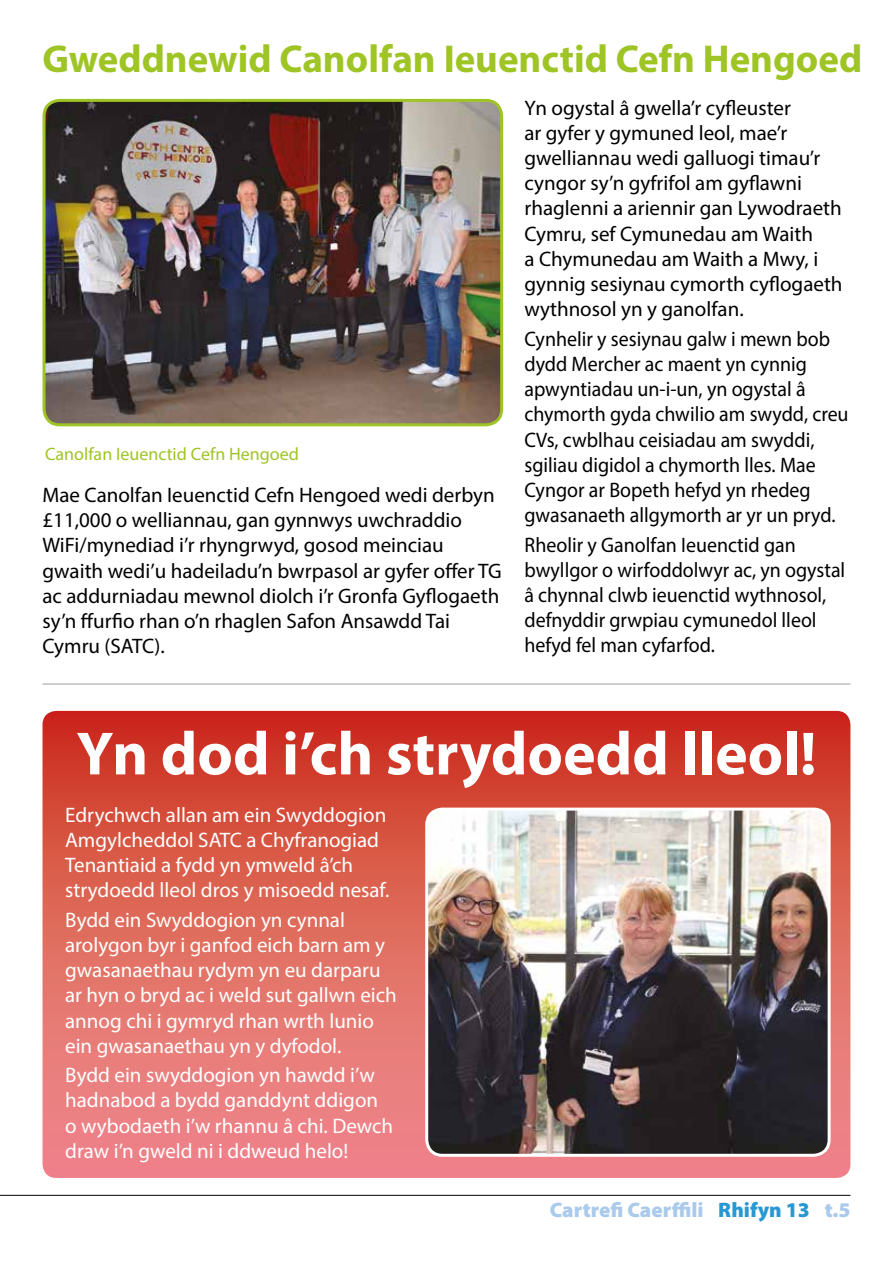
<style>
.page{position:relative;width:893px;height:1263px;background:#fff}
.page>*{position:absolute;margin:0;border:0;box-sizing:border-box;transform-origin:0 0}
.t1{font:700 61.5px "Myriad Pro";color:#fff}
.t2{font:700 39px "Myriad Pro";color:#9fc425}
.t3{font:21px/25.2px "Myriad Pro";color:#000}
.t4{font:21px/25.2px "Myriad Pro";color:#fff}
.t5{font:21px/25.2px "Myriad Pro";color:#000;scale:.95 1}
.t6{font:900 21px "Myriad Pro";color:#aacaeb}
.t7{font:18px "Myriad Pro";color:#9fc425}
.s1{color:#2898d3}
</style>
<div class="page">
<hr style="left:0;top:1195px;width:850px;height:1px;background:#000">
<svg style="left:43px;top:711px;width:807px;height:467px;background:#dc5d54"></svg>
<img style="left:44px;top:100px;width:458px;height:325px">
<div style="left:43px;top:99px;width:460px;height:327px;border:3px solid #9fc425;border-radius:16px"></div>
<hr style="left:43px;top:684px;width:807px;height:1px;background:#9d9d9c">
<img style="left:427px;top:809px;width:402px;height:346px">
<div style="left:425px;top:807px;width:406px;height:350px;border:3px solid #fff;border-radius:16px"></div>
<h2 class="t2" style="left:43px;top:33px;width:821px">Gweddnewid Canolfan Ieuenctid Cefn Hengoed</h2>
<p class="t7" style="left:45px;top:443px;width:255px">Canolfan Ieuenctid Cefn Hengoed</p>
<p class="t3" style="left:43px;top:482px;width:461px">Mae Canolfan Ieuenctid Cefn Hengoed wedi derbyn £11,000 o welliannau, gan gynnwys uwchraddio WiFi/mynediad i’r rhyngrwyd, gosod meinciau gwaith wedi’u hadeiladu’n bwrpasol ar gyfer offer TG ac addurniadau mewnol diolch i’r Gronfa Gyflogaeth sy’n ffurfio rhan o’n rhaglen Safon Ansawdd Tai Cymru (SATC).</p>
<p class="t3" style="left:524px;top:95px;width:320px">Yn ogystal â gwella’r cyfleuster<br>ar gyfer y gymuned leol, mae’r gwelliannau wedi galluogi timau’r cyngor sy’n gyfrifol am gyflawni rhaglenni a ariennir gan Lywodraeth<br>Cymru, sef Cymunedau am Waith<br>a Chymunedau am Waith a Mwy, i gynnig sesiynau cymorth cyflogaeth wythnosol yn y ganolfan.</p>
<p class="t5" style="left:524px;top:326px;width:343px">Cynhelir y sesiynau galw i mewn bob dydd Mercher ac maent yn cynnig apwyntiadau un-i-un, yn ogystal â chymorth gyda chwilio am swydd, creu CVs, cwblhau ceisiadau am swyddi, sgiliau digidol a chymorth lles. Mae Cyngor ar Bopeth hefyd yn rhedeg gwasanaeth allgymorth ar yr un pryd.</p>
<p class="t5" style="left:524px;top:532px;width:339px">Rheolir y Ganolfan Ieuenctid gan bwyllgor o wirfoddolwyr ac, yn ogystal â chynnal clwb ieuenctid wythnosol, defnyddir grwpiau cymunedol lleol hefyd fel man cyfarfod.</p>
<h1 class="t1" style="left:76px;top:713px;width:742px">Yn dod i’ch strydoedd lleol!</h1>
<p class="t4" style="left:65px;top:802px;width:326px">Edrychwch allan am ein Swyddogion Amgylcheddol SATC a Chyfranogiad Tenantiaid a fydd yn ymweld â’ch strydoedd lleol dros y misoedd nesaf.</p>
<p class="t4" style="left:65px;top:907px;width:333px">Bydd ein Swyddogion yn cynnal arolygon byr i ganfod eich barn am y gwasanaethau rydym yn eu darparu ar hyn o bryd ac i weld sut gallwn eich annog chi i gymryd rhan wrth lunio ein gwasanaethau yn y dyfodol.</p>
<p class="t4" style="left:65px;top:1062px;width:330px">Bydd ein swyddogion yn hawdd i’w hadnabod a bydd ganddynt ddigon o wybodaeth i’w rhannu â chi. Dewch draw i’n gweld ni i ddweud helo!</p>
<p class="t6" style="left:550px;top:1196px;width:302px">Cartrefi Caerffili <span class="s1">Rhifyn 13</span> t.5</p>
</div>
